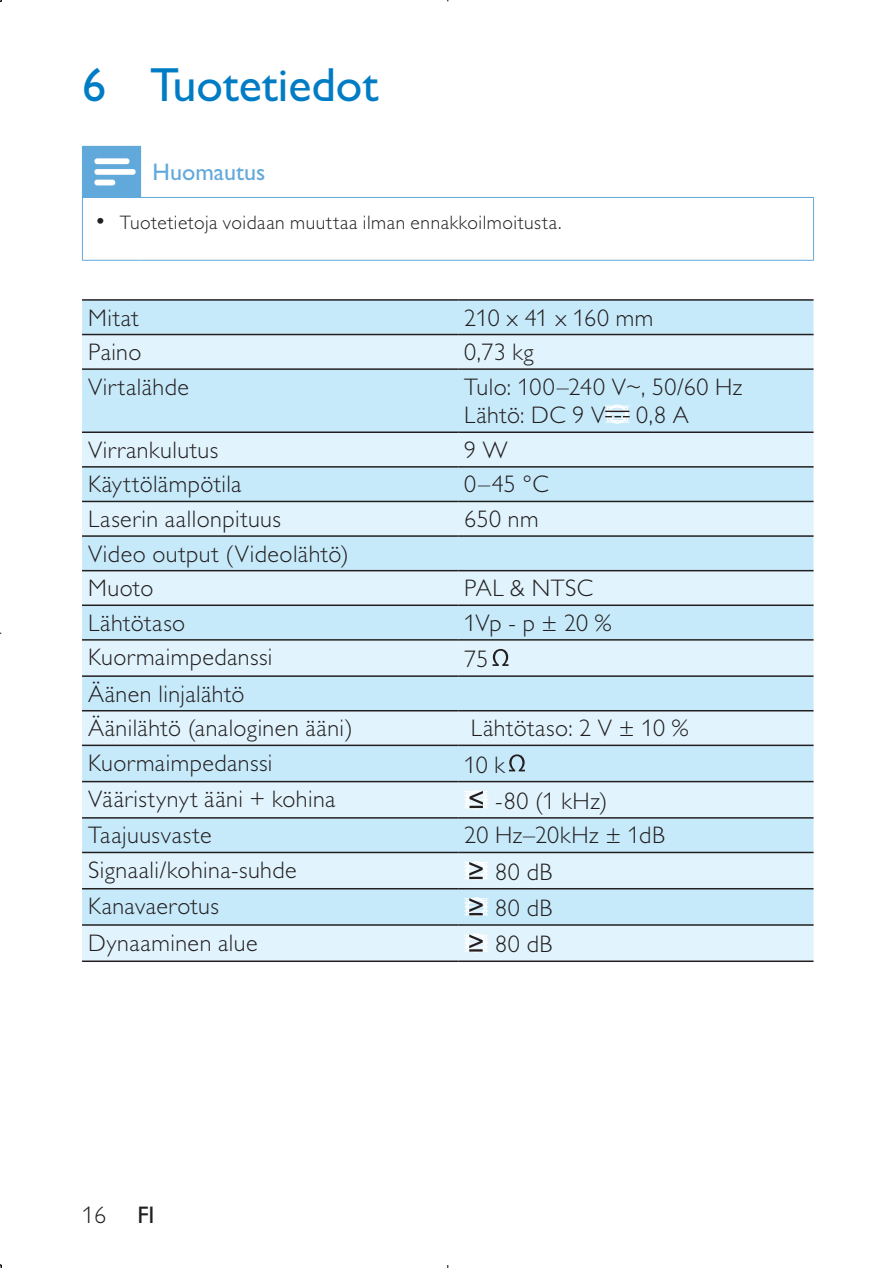
<style>
.page{position:relative;width:893px;height:1268px;background:#fff}
.page>*{position:absolute;margin:0;border:0;box-sizing:border-box;transform-origin:0 0}
.t1{font:48px "Gill Sans Alt One WGL";color:#007cc5}
.t2{font:24px/34.5px "Gill Sans Alt One WGL Light";letter-spacing:.02em;color:#231f20}
.t3{font:24px "Gill Sans Alt One WGL Light";letter-spacing:-.01em;color:#231f20}
.t4{font:24px "Gill Sans Alt One WGL";color:#62a9db}
.t5{font:24px "Gill Sans Alt One WGL";color:#231f20}
.t6{font:19.5px "Gill Sans Alt One WGL Light";letter-spacing:.025em;color:#231f20}
.s1{font-size:24px}
</style>
<div class="page">
<div style="left:82px;top:146px;width:59px;height:51px;background:#62a9db"></div>
<hr style="left:140px;top:197px;width:674px;height:1px;background:#62a9db">
<hr style="left:82px;top:197px;width:1px;height:63px;background:#62a9db">
<hr style="left:813px;top:198px;width:1px;height:62px;background:#62a9db">
<hr style="left:82px;top:260px;width:59px;height:1px;background:#62a9db">
<hr style="left:141px;top:260px;width:673px;height:1px;background:#62a9db">
<svg style="left:94px;top:158px;width:42px;height:27px"></svg>
<div style="left:82px;top:300px;width:731px;height:34px;background:#c7eafb"></div>
<svg style="left:82px;top:335px;width:731px;height:625px;background:#d2ecf9"></svg>
<hr style="left:82px;top:299px;width:376px;height:1px;background:#231f20">
<hr style="left:458px;top:299px;width:355px;height:1px;background:#231f20">
<hr style="left:82px;top:924px;width:376px;height:1px;background:#231f20">
<hr style="left:82px;top:960px;width:376px;height:1px;background:#231f20">
<hr style="left:458px;top:924px;width:355px;height:1px;background:#231f20">
<hr style="left:458px;top:960px;width:355px;height:1px;background:#231f20">
<hr style="left:458px;top:851px;width:355px;height:2px;background:#231f20">
<hr style="left:458px;top:887px;width:355px;height:2px;background:#231f20">
<hr style="left:82px;top:851px;width:376px;height:2px;background:#231f20">
<hr style="left:82px;top:887px;width:376px;height:2px;background:#231f20">
<hr style="left:82px;top:780px;width:376px;height:2px;background:#231f20">
<hr style="left:82px;top:817px;width:376px;height:1px;background:#231f20">
<hr style="left:458px;top:780px;width:355px;height:2px;background:#231f20">
<hr style="left:458px;top:817px;width:355px;height:1px;background:#231f20">
<hr style="left:458px;top:710px;width:355px;height:1px;background:#231f20">
<hr style="left:458px;top:744px;width:355px;height:2px;background:#231f20">
<hr style="left:82px;top:710px;width:376px;height:1px;background:#231f20">
<hr style="left:82px;top:744px;width:376px;height:2px;background:#231f20">
<hr style="left:82px;top:639px;width:376px;height:1px;background:#231f20">
<hr style="left:82px;top:675px;width:376px;height:1px;background:#231f20">
<hr style="left:458px;top:639px;width:355px;height:1px;background:#231f20">
<hr style="left:458px;top:675px;width:355px;height:1px;background:#231f20">
<hr style="left:458px;top:570px;width:355px;height:1px;background:#231f20">
<hr style="left:458px;top:604px;width:355px;height:2px;background:#231f20">
<hr style="left:82px;top:570px;width:376px;height:1px;background:#231f20">
<hr style="left:82px;top:604px;width:376px;height:2px;background:#231f20">
<hr style="left:82px;top:500px;width:376px;height:2px;background:#231f20">
<hr style="left:82px;top:535px;width:376px;height:1px;background:#231f20">
<hr style="left:458px;top:500px;width:355px;height:2px;background:#231f20">
<hr style="left:458px;top:535px;width:355px;height:1px;background:#231f20">
<hr style="left:458px;top:431px;width:355px;height:2px;background:#231f20">
<hr style="left:458px;top:466px;width:355px;height:1px;background:#231f20">
<hr style="left:82px;top:431px;width:376px;height:2px;background:#231f20">
<hr style="left:82px;top:466px;width:376px;height:1px;background:#231f20">
<hr style="left:82px;top:334px;width:376px;height:1px;background:#231f20">
<hr style="left:82px;top:368px;width:376px;height:2px;background:#231f20">
<hr style="left:458px;top:334px;width:355px;height:1px;background:#231f20">
<hr style="left:458px;top:368px;width:355px;height:2px;background:#231f20">
<div style="left:608px;top:405px;width:18px;height:18px;border:1px solid #fff;border-radius:50%"></div>
<svg style="left:605px;top:405px;width:24px;height:17px"></svg>
<svg style="left:492px;top:649px;width:16px;height:17px"></svg>
<svg style="left:509px;top:754px;width:16px;height:17px"></svg>
<svg style="left:464px;top:790px;width:24px;height:18px"></svg>
<svg style="left:464px;top:861px;width:24px;height:18px"></svg>
<div style="left:467px;top:897px;width:18px;height:18px;border:1px solid #fff;border-radius:50%"></div>
<svg style="left:464px;top:898px;width:24px;height:17px"></svg>
<div style="left:467px;top:933px;width:18px;height:19px;border:1px solid #fff;border-radius:50%"></div>
<svg style="left:464px;top:934px;width:24px;height:17px"></svg>
<h1 class="t1" style="left:82px;top:68px;width:298px">6 Tuotetiedot</h1>
<p class="t4" style="left:153px;top:164px;width:114px">Huomautus</p>
<p class="t6" style="left:94px;top:216px;width:469px"><span class="s1">•</span> Tuotetietoja voidaan muuttaa ilman ennakkoilmoitusta.</p>
<p class="t2" style="left:88px;top:303px;width:52px">Mitat</p>
<p class="t3" style="left:464px;top:309px;width:190px">210 x 41 x 160 mm</p>
<p class="t2" style="left:88px;top:337px;width:55px">Paino</p>
<p class="t2" style="left:464px;top:337px;width:71px">0,73 kg</p>
<p class="t2" style="left:88px;top:372px;width:102px">Virtalähde</p>
<p class="t2" style="left:464px;top:375px;width:279px;line-height:28.5px">Tulo: 100–240 V~, 50/60 Hz<br>Lähtö: DC 9 V</p>
<p class="t2" style="left:636px;top:400px;width:54px">0,8 A</p>
<p class="t2" style="left:88px;top:435px;width:132px">Virrankulutus</p>
<p class="t2" style="left:464px;top:435px;width:45px">9 W</p>
<p class="t2" style="left:88px;top:469px;width:155px">Käyttölämpötila</p>
<p class="t2" style="left:464px;top:469px;width:86px">0–45 °C</p>
<p class="t2" style="left:88px;top:504px;width:194px">Laserin aallonpituus</p>
<p class="t2" style="left:464px;top:504px;width:76px">650 nm</p>
<p class="t2" style="left:88px;top:539px;width:262px">Video output (Videolähtö)<br>Muoto</p>
<p class="t2" style="left:464px;top:573px;width:130px">PAL &amp; NTSC</p>
<p class="t2" style="left:88px;top:608px;width:99px">Lähtötaso</p>
<p class="t2" style="left:464px;top:608px;width:149px">1Vp - p ± 20 %</p>
<p class="t2" style="left:88px;top:642px;width:186px">Kuormaimpedanssi</p>
<p class="t2" style="left:464px;top:644px;width:26px">75</p>
<p class="t2" style="left:88px;top:679px;width:266px">Äänen linjalähtö<br>Äänilähtö (analoginen ääni)</p>
<p class="t2" style="left:471px;top:713px;width:219px">Lähtötaso: 2 V ± 10 %</p>
<p class="t2" style="left:88px;top:748px;width:186px">Kuormaimpedanssi</p>
<p class="t2" style="left:464px;top:749px;width:42px">10 k</p>
<p class="t2" style="left:88px;top:784px;width:249px">Vääristynyt ääni + kohina</p>
<p class="t2" style="left:495px;top:786px;width:114px">-80 (1 kHz)</p>
<p class="t2" style="left:88px;top:820px;width:125px">Taajuusvaste</p>
<p class="t2" style="left:464px;top:820px;width:202px">20 Hz–20kHz ± 1dB</p>
<p class="t2" style="left:88px;top:855px;width:210px">Signaali/kohina-suhde</p>
<p class="t2" style="left:495px;top:857px;width:59px">80 dB</p>
<p class="t2" style="left:88px;top:891px;width:132px">Kanavaerotus</p>
<p class="t2" style="left:495px;top:893px;width:59px">80 dB</p>
<p class="t2" style="left:88px;top:927px;width:171px">Dynaaminen alue</p>
<p class="t2" style="left:495px;top:929px;width:59px">80 dB</p>
<p class="t2" style="left:82px;top:1200px;width:26px">16</p>
<p class="t5" style="left:137px;top:1206px;width:19px">FI</p>
</div>
